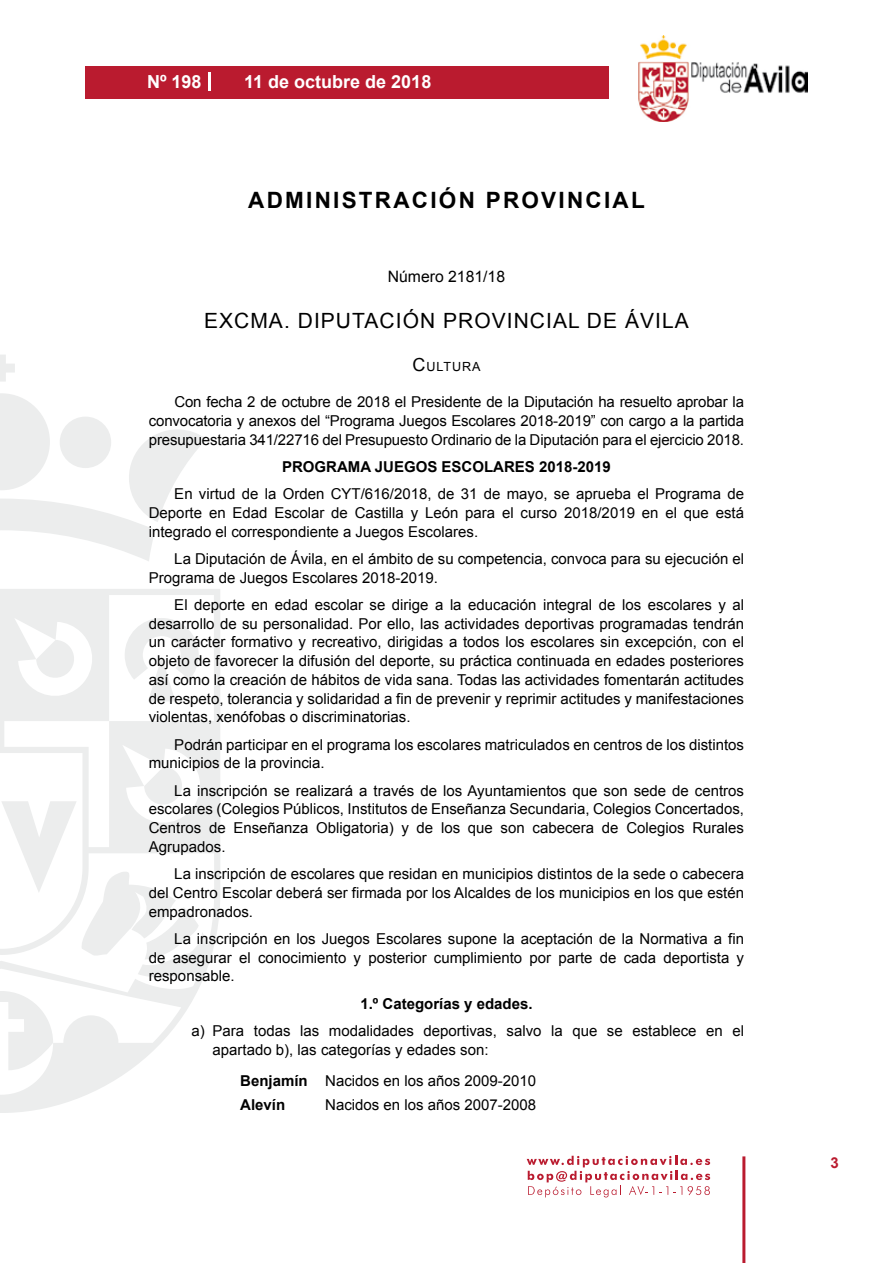
<style>
.page{position:relative;width:893px;height:1263px;background:#fff}
.page>*{position:absolute;margin:0;border:0;box-sizing:border-box;transform-origin:0 0}
.t1{font:700 22.5px "Arial";letter-spacing:.1em;color:#000}
.t2{font:21px "Arial";letter-spacing:.05em;color:#000}
.t3{font:700 18px "Arial";color:#fff}
.t4{font:15.75px "Arial";color:#000}
.t5{font:15px/18.8px "Arial";color:#000;text-align:justify}
.t6{font:700 15px "Arial";color:#000}
.t7{font:700 15px "Arial";color:#ba1b2f}
.t8{font:12.6px "Arial";letter-spacing:.07em;color:#000}
.s1{font-size:18px}
.s2{font-weight:700}
</style>
<div class="page">
<svg style="left:527px;top:1156px;width:183px;height:41px"></svg>
<div style="left:85px;top:66px;width:523px;height:33px;background:#ba1b2f"></div>
<img style="left:638px;top:36px;width:170px;height:86px">
<hr style="left:742px;top:1156px;width:3px;height:107px;background:#ba1b2f">
<svg style="left:208px;top:72px;width:2px;height:18px"></svg>
<svg style="left:0;top:355px;width:15px;height:27px"></svg>
<svg style="left:0;top:393px;width:206px;height:168px"></svg>
<svg style="left:0;top:589px;width:220px;height:524px"></svg>
<svg style="left:36px;top:640px;width:40px;height:40px"></svg>
<svg style="left:125px;top:618px;width:74px;height:83px"></svg>
<svg style="left:0;top:991px;width:53px;height:79px"></svg>
<svg style="left:1px;top:767px;width:198px;height:192px"></svg>
<p class="t3" style="left:147px;top:69px;width:56px">Nº 198</p>
<p class="t3" style="left:244px;top:69px;width:189px">11 de octubre de 2018</p>
<h1 class="t1" style="left:248px;top:185px;width:398px">ADMINISTRACIÓN PROVINCIAL</h1>
<p class="t4" style="left:388px;top:266px;width:119px">Número 2181/18</p>
<h2 class="t2" style="left:204px;top:307px;width:486px">EXCMA. DIPUTACIÓN PROVINCIAL DE ÁVILA</h2>
<p class="t8" style="left:413px;top:359px;width:69px"><span class="s1">C</span>ULTURA</p>
<p class="t5" style="left:149px;top:392px;width:597px;text-indent:26px">Con fecha 2 de octubre de 2018 el Presidente de la Diputación ha resuelto aprobar la convocatoria y anexos del “Programa Juegos Escolares 2018-2019” con cargo a la partida presupuestaria 341/22716 del Presupuesto Ordinario de la Diputación para el ejercicio 2018.</p>
<p class="t6" style="left:282px;top:456px;width:330px">PROGRAMA JUEGOS ESCOLARES 2018-2019</p>
<p class="t5" style="left:149px;top:485px;width:597px;text-indent:26px">En virtud de la Orden CYT/616/2018, de 31 de mayo, se aprueba el Programa de Deporte en Edad Escolar de Castilla y León para el curso 2018/2019 en el que está integrado el correspondiente a Juegos Escolares.</p>
<p class="t5" style="left:149px;top:549px;width:597px;text-indent:26px">La Diputación de Ávila, en el ámbito de su competencia, convoca para su ejecución el<br>Programa de Juegos Escolares 2018-2019.</p>
<p class="t5" style="left:149px;top:595px;width:597px;text-indent:26px">El deporte en edad escolar se dirige a la educación integral de los escolares y al desarrollo de su personalidad. Por ello, las actividades deportivas programadas tendrán un carácter formativo y recreativo, dirigidas a todos los escolares sin excepción, con el objeto de favorecer la difusión del deporte, su práctica continuada en edades posteriores así como la creación de hábitos de vida sana. Todas las actividades fomentarán actitudes de respeto, tolerancia y solidaridad a fin de prevenir y reprimir actitudes y manifestaciones violentas, xenófobas o discriminatorias.</p>
<p class="t5" style="left:149px;top:735px;width:597px;text-indent:26px">Podrán participar en el programa los escolares matriculados en centros de los distintos municipios de la provincia.</p>
<p class="t5" style="left:149px;top:781px;width:597px;text-indent:26px">La inscripción se realizará a través de los Ayuntamientos que son sede de centros escolares (Colegios Públicos, Institutos de Enseñanza Secundaria, Colegios Concertados, Centros de Enseñanza Obligatoria) y de los que son cabecera de Colegios Rurales Agrupados.</p>
<p class="t5" style="left:149px;top:865px;width:597px;text-indent:26px">La inscripción de escolares que residan en municipios distintos de la sede o cabecera del Centro Escolar deberá ser firmada por los Alcaldes de los municipios en los que estén empadronados.</p>
<p class="t5" style="left:149px;top:929px;width:597px;text-indent:26px">La inscripción en los Juegos Escolares supone la aceptación de la Normativa a fin de asegurar el conocimiento y posterior cumplimiento por parte de cada deportista y responsable.</p>
<p class="t6" style="left:360px;top:993px;width:174px">1.º Categorías y edades.</p>
<p class="t5" style="left:213px;top:1021px;width:533px;text-indent:-21px">a) Para todas las modalidades deportivas, salvo la que se establece en el apartado b), las categorías y edades son:</p>
<p class="t5" style="left:240px;top:1069px;width:297px;line-height:23.7px"><span class="s2">Benjamín</span> Nacidos en los años 2009-2010<br><span class="s2">Alevín</span></p>
<p class="t5" style="left:325px;top:1096px;width:212px">Nacidos en los años 2007-2008</p>
<p class="t7" style="left:831px;top:1153px;width:10px">3</p>
</div>
